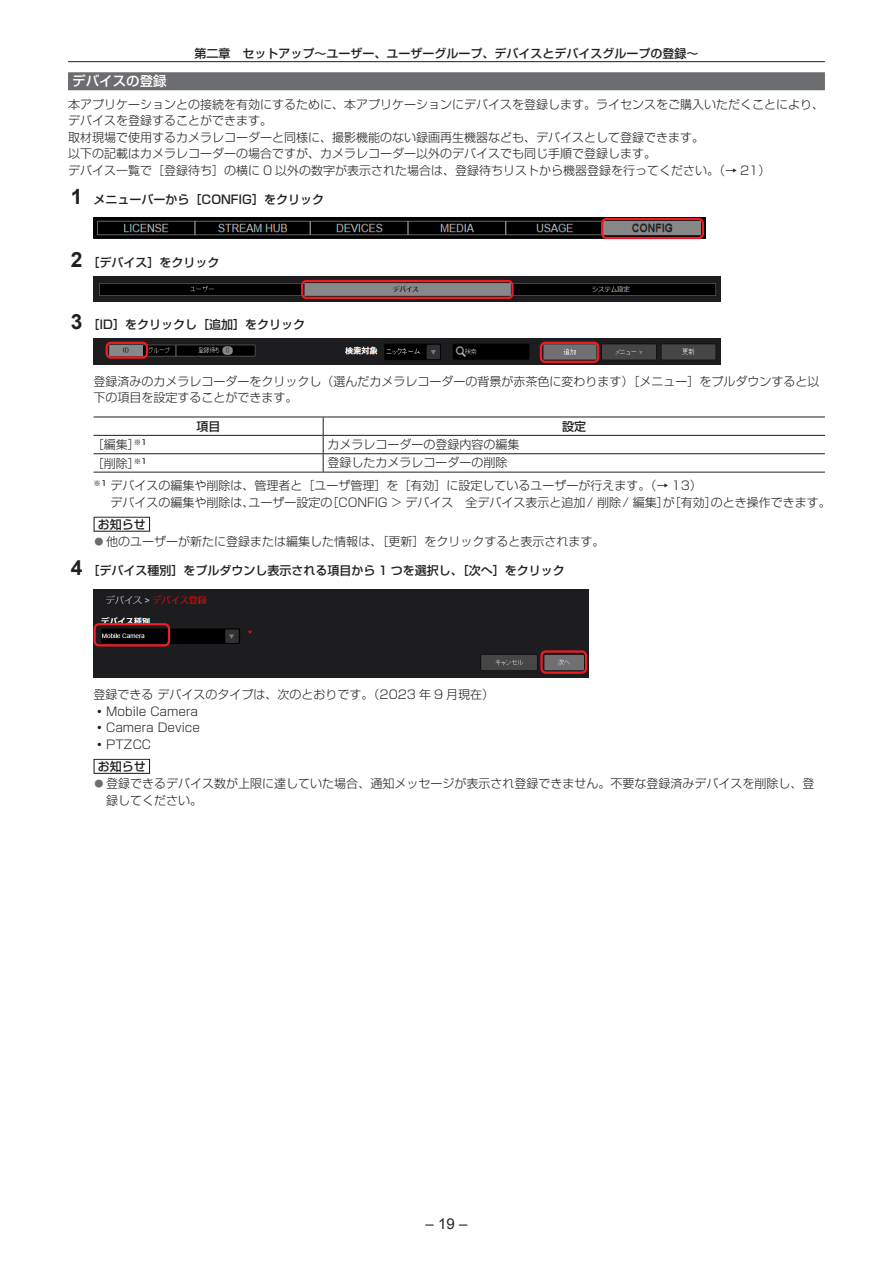
<style>
.page{position:relative;width:893px;height:1263px;background:#fff}
.page>*{position:absolute;margin:0;border:0;box-sizing:border-box;transform-origin:0 0}
.t1{font:15px "Arial";color:#231f20}
.t2{font:500 13.5px "Shin Go Pro";color:#fff}
.t3{font:300 12px/16.5px "Shin Go Pro";color:#231f20}
.t4{font:500 12px "Shin Go Pro";color:#231f20}
.s1{font-family:"Arial";font-weight:700;font-size:21px}
.s2{font-size:9px;color:#6c6d70}
</style>
<div class="page">
<hr style="left:68px;top:61px;width:757px;height:1px;background:#231f20">
<div style="left:68px;top:72px;width:757px;height:18px;background:#6c6d70"></div>
<img style="left:94px;top:218px;width:612px;height:20px">
<div style="left:601px;top:218px;width:103px;height:21px;border:2px solid #ee1d23;border-radius:4px"></div>
<img style="left:94px;top:277px;width:626px;height:24px">
<div style="left:301px;top:280px;width:213px;height:19px;border:2px solid #ee1d23;border-radius:4px"></div>
<svg style="left:94px;top:517px;width:56px;height:15px"></svg>
<div style="left:95px;top:518px;width:54px;height:13px;background:#fff"></div>
<img style="left:94px;top:339px;width:626px;height:25px">
<div style="left:540px;top:342px;width:59px;height:21px;border:2px solid #ee1d23;border-radius:4px"></div>
<div style="left:106px;top:342px;width:42px;height:17px;border:2px solid #ee1d23;border-radius:4px"></div>
<hr style="left:94px;top:417px;width:229px;height:1px;background:#231f20">
<hr style="left:323px;top:417px;width:502px;height:1px;background:#231f20">
<hr style="left:94px;top:435px;width:229px;height:1px;background:#231f20">
<hr style="left:323px;top:435px;width:502px;height:1px;background:#231f20">
<hr style="left:94px;top:453px;width:229px;height:1px;background:#231f20">
<hr style="left:323px;top:453px;width:502px;height:1px;background:#231f20">
<svg style="left:323px;top:417px;width:1px;height:55px"></svg>
<hr style="left:94px;top:472px;width:229px;height:1px;background:#231f20">
<hr style="left:323px;top:472px;width:502px;height:1px;background:#231f20">
<svg style="left:94px;top:759px;width:56px;height:15px"></svg>
<div style="left:95px;top:760px;width:54px;height:13px;background:#fff"></div>
<img style="left:94px;top:589px;width:494px;height:88px">
<div style="left:94px;top:623px;width:76px;height:23px;border:2px solid #ee1d23;border-radius:4px"></div>
<div style="left:540px;top:650px;width:47px;height:24px;border:2px solid #ee1d23;border-radius:4px"></div>
<p class="t4" style="left:194px;top:44px;width:506px">第二章 セットアップ～ユーザー、ユーザーグループ、デバイスとデバイスグループの登録～</p>
<p class="t2" style="left:72px;top:70px;width:96px">デバイスの登録</p>
<p class="t3" style="left:68px;top:94px;width:758px">本アプリケーションとの接続を有効にするために、本アプリケーションにデバイスを登録します。ライセンスをご購入いただくことにより、デバイスを登録することができます。<br>取材現場で使用するカメラレコーダーと同様に、撮影機能のない録画再生機器なども、デバイスとして登録できます。<br>以下の記載はカメラレコーダーの場合ですが、カメラレコーダー以外のデバイスでも同じ手順で登録します。<br>デバイス一覧で［登録待ち］の横に 0 以外の数字が表示された場合は、登録待ちリストから機器登録を行ってください。（→ 21）</p>
<p class="t4" style="left:71px;top:189px;width:255px"><span class="s1">1</span> メニューバーから［CONFIG］をクリック</p>
<p class="t4" style="left:71px;top:252px;width:150px"><span class="s1">2</span> ［デバイス］をクリック</p>
<p class="t4" style="left:71px;top:314px;width:236px"><span class="s1">3</span> ［ID］をクリックし［追加］をクリック</p>
<p class="t3" style="left:94px;top:372px;width:727px">登録済みのカメラレコーダーをクリックし（選んだカメラレコーダーの背景が赤茶色に変わります）［メニュー］をプルダウンすると以下の項目を設定することができます。</p>
<p class="t4" style="left:196px;top:416px;width:25px">項目</p>
<p class="t4" style="left:562px;top:416px;width:25px">設定</p>
<p class="t3" style="left:92px;top:435px;width:57px">［編集］<sup>※1</sup></p>
<p class="t3" style="left:327px;top:435px;width:193px">カメラレコーダーの登録内容の編集</p>
<p class="t3" style="left:92px;top:453px;width:57px">［削除］<sup>※1</sup></p>
<p class="t3" style="left:94px;top:450px;width:610px;line-height:22.5px;text-indent:234px">登録したカメラレコーダーの削除<br><sup>※1</sup> デバイスの編集や削除は、管理者と［ユーザ管理］を［有効］に設定しているユーザーが行えます。（→ 13）.</p>
<p class="t3" style="left:111px;top:492px;width:722px">デバイスの編集や削除は、ユーザー設定の［CONFIG &gt; デバイス　全デバイス表示と追加/ 削除/ 編集］が［有効］のとき操作できます。</p>
<p class="t4" style="left:98px;top:514px;width:49px">お知らせ</p>
<p class="t3" style="left:95px;top:532px;width:511px"><span class="s2">●</span> 他のユーザーが新たに登録または編集した情報は、［更新］をクリックすると表示されます。</p>
<p class="t4" style="left:71px;top:560px;width:495px"><span class="s1">4</span> ［デバイス種別］をプルダウンし表示される項目から 1 つを選択し、［次へ］をクリック</p>
<p class="t3" style="left:94px;top:685px;width:402px">登録できるデバイスのタイプは、次のとおりです。（2023 年 9 月現在）⿠Mobile Camera<br>⿠Camera Device<br>⿠PTZCC</p>
<p class="t4" style="left:98px;top:756px;width:49px">お知らせ</p>
<p class="t3" style="left:106px;top:774px;width:709px;text-indent:-12px"><span class="s2">●</span> 登録できるデバイス数が上限に達していた場合、通知メッセージが表示され登録できません。不要な登録済みデバイスを削除し、登録してください。</p>
<p class="t1" style="left:426px;top:1213px;width:43px">– 19 –</p>
</div>
